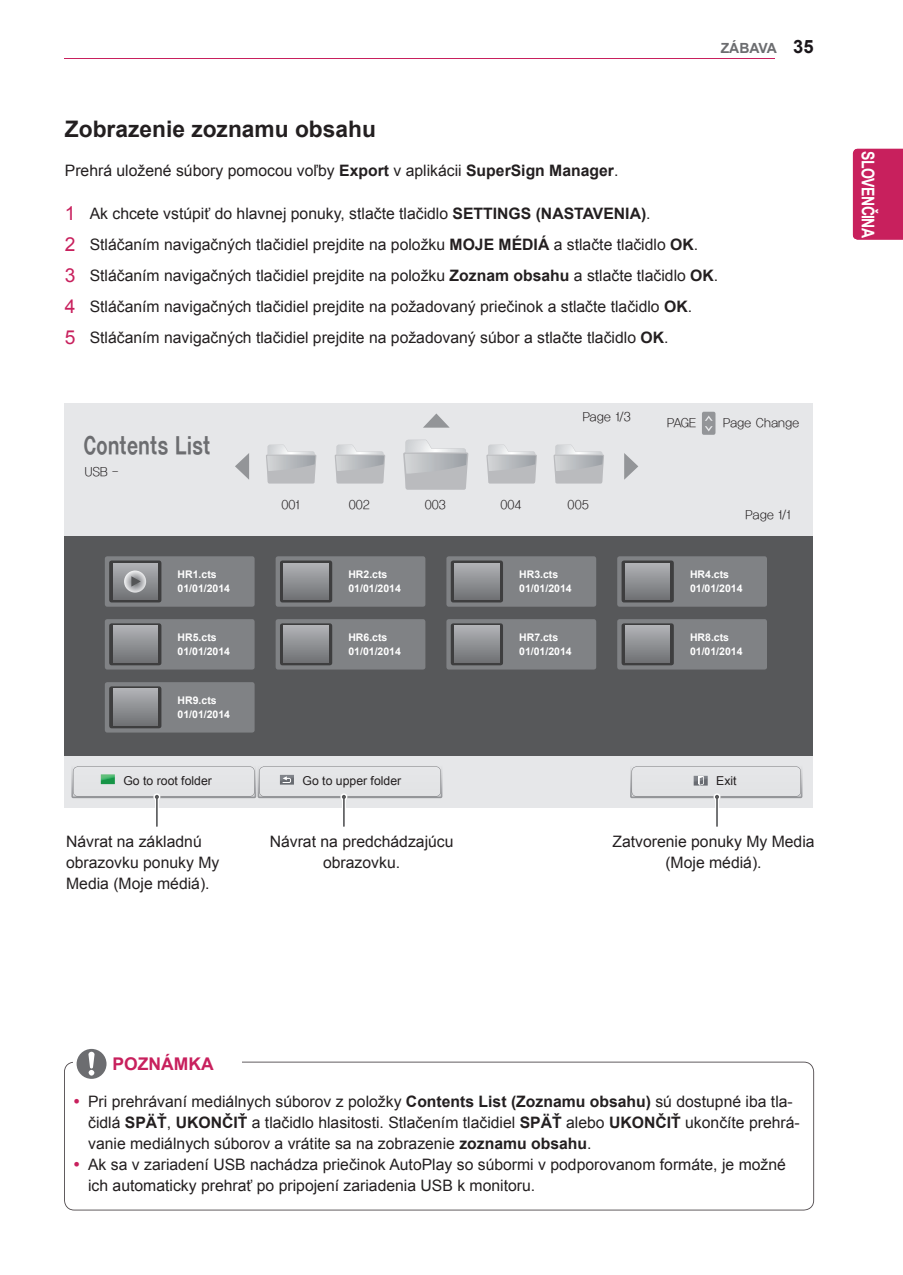
<style>
.page{position:relative;width:903px;height:1275px;background:#fff}
.page>*{position:absolute;margin:0;border:0;box-sizing:border-box;transform-origin:0 0}
.t1{font:24.5px "YDI Cstre M";letter-spacing:-.015em;color:#6c6d70;scale:.8 1}
.t2{font:700 22.75px "Arial";color:#231f20}
.t3{font:700 21px "Arial";color:#fff}
.t4{font:700 18.38px "Arial";color:#1a161a}
.t5{font:700 17.5px "Arial";letter-spacing:-.04em;color:#fff;scale:.8 1}
.t6{font:700 17.5px "Arial";color:#c8205d}
.t7{font:15.75px/21px "Arial";color:#231f20}
.t8{font:700 14px "Arial";color:#6c6d70}
.t9{font:12.25px "YDI Cstre UL";color:#231f20}
.t10{font:12.25px "Arial";color:#231f20}
.t11{font:700 10.5px/14px "Arial";color:#fff}
.s1{font-weight:700}
.s2{font-size:19.25px;color:#c8205d}
</style>
<div class="page">
<hr style="left:64px;top:58px;width:711px;height:1px;background:#c8205d">
<div style="left:853px;top:149px;width:50px;height:91px;background:#c8205d"></div>
<div style="left:64px;top:403px;width:748px;height:405px;background:#e6e7e9"></div>
<div style="left:64px;top:536px;width:748px;height:220px;background:#57585a"></div>
<svg style="left:403px;top:440px;width:65px;height:50px"></svg>
<svg style="left:335px;top:445px;width:50px;height:38px"></svg>
<svg style="left:266px;top:445px;width:50px;height:38px"></svg>
<svg style="left:486px;top:445px;width:51px;height:38px"></svg>
<svg style="left:553px;top:445px;width:51px;height:38px"></svg>
<svg style="left:423px;top:413px;width:27px;height:15px"></svg>
<svg style="left:624px;top:453px;width:14px;height:27px"></svg>
<svg style="left:235px;top:453px;width:14px;height:27px"></svg>
<div style="left:105px;top:556px;width:150px;height:51px;background:#808285;border-radius:2px"></div>
<div style="left:105px;top:619px;width:150px;height:51px;background:#808285;border-radius:2px"></div>
<div style="left:105px;top:682px;width:150px;height:51px;background:#808285;border-radius:2px"></div>
<div style="left:276px;top:556px;width:149px;height:51px;background:#808285;border-radius:2px"></div>
<div style="left:276px;top:619px;width:149px;height:51px;background:#808285;border-radius:2px"></div>
<div style="left:446px;top:556px;width:150px;height:51px;background:#808285;border-radius:2px"></div>
<div style="left:446px;top:619px;width:150px;height:51px;background:#808285;border-radius:2px"></div>
<div style="left:617px;top:556px;width:150px;height:51px;background:#808285;border-radius:2px"></div>
<div style="left:617px;top:619px;width:150px;height:51px;background:#808285;border-radius:2px"></div>
<hr style="left:155px;top:796px;width:4px;height:30px;background:#fff;border-radius:2px">
<hr style="left:156px;top:797px;width:2px;height:30px;background:#57585a">
<hr style="left:342px;top:796px;width:4px;height:30px;background:#fff;border-radius:2px">
<hr style="left:343px;top:797px;width:2px;height:30px;background:#57585a">
<svg style="left:71px;top:766px;width:371px;height:34px"></svg>
<hr style="left:715px;top:796px;width:4px;height:30px;background:#fff;border-radius:2px">
<hr style="left:716px;top:797px;width:2px;height:30px;background:#57585a">
<svg style="left:630px;top:766px;width:172px;height:34px"></svg>
<div style="left:109px;top:560px;width:52px;height:42px;background:#3e3e3f;border-radius:2px"></div>
<svg style="left:113px;top:563px;width:44px;height:37px"></svg>
<svg style="left:109px;top:623px;width:52px;height:42px"></svg>
<svg style="left:113px;top:626px;width:44px;height:37px"></svg>
<svg style="left:280px;top:560px;width:52px;height:42px"></svg>
<svg style="left:284px;top:563px;width:44px;height:37px"></svg>
<svg style="left:280px;top:623px;width:52px;height:42px"></svg>
<svg style="left:284px;top:626px;width:44px;height:37px"></svg>
<svg style="left:451px;top:560px;width:52px;height:42px"></svg>
<svg style="left:455px;top:563px;width:44px;height:37px"></svg>
<svg style="left:451px;top:623px;width:52px;height:42px"></svg>
<svg style="left:455px;top:626px;width:44px;height:37px"></svg>
<div style="left:621px;top:560px;width:53px;height:42px;background:#3e3e3f;border-radius:2px"></div>
<svg style="left:625px;top:563px;width:45px;height:37px;background:#8f9194"></svg>
<div style="left:621px;top:623px;width:53px;height:42px;background:#3e3e3f;border-radius:2px"></div>
<svg style="left:625px;top:626px;width:45px;height:37px;background:#8f9194"></svg>
<svg style="left:109px;top:686px;width:52px;height:42px"></svg>
<svg style="left:113px;top:689px;width:44px;height:37px"></svg>
<svg style="left:124px;top:571px;width:22px;height:22px"></svg>
<svg style="left:131px;top:576px;width:10px;height:11px"></svg>
<svg style="left:702px;top:412px;width:13px;height:23px"></svg>
<svg style="left:64px;top:1062px;width:750px;height:148px"></svg>
<div style="left:103px;top:1053px;width:139px;height:23px;background:#fff"></div>
<div style="left:73px;top:1049px;width:38px;height:30px;background:#fff"></div>
<svg style="left:77px;top:1049px;width:30px;height:30px"></svg>
<svg style="left:75px;top:1099px;width:4px;height:4px"></svg>
<svg style="left:75px;top:1161px;width:4px;height:5px"></svg>
<p class="t8" style="left:721px;top:39px;width:58px">ZÁBAVA</p>
<p class="t4" style="left:793px;top:34px;width:22px">35</p>
<h2 class="t2" style="left:65px;top:114px;width:312px">Zobrazenie zoznamu obsahu</h2>
<p class="t7" style="left:65px;top:160px;width:555px">Prehrá uložené súbory pomocou voľby <span class="s1">Export</span> v aplikácii <span class="s1">SuperSign Manager</span>.</p>
<p class="t7" style="left:65px;top:198px;width:655px;line-height:31px"><span class="s2">1</span> Ak chcete vstúpiť do hlavnej ponuky, stlačte tlačidlo <span class="s1">SETTINGS (NASTAVENIA)</span>.<br><span class="s2">2</span> Stláčaním navigačných tlačidiel prejdite na položku <span class="s1">MOJE MÉDIÁ</span> a stlačte tlačidlo <span class="s1">OK</span>.<br><span class="s2">3</span> Stláčaním navigačných tlačidiel prejdite na položku <span class="s1">Zoznam obsahu</span> a stlačte tlačidlo <span class="s1">OK</span>.<br><span class="s2">4</span> Stláčaním navigačných tlačidiel prejdite na požadovaný priečinok a stlačte tlačidlo <span class="s1">OK</span>.<br><span class="s2">5</span> Stláčaním navigačných tlačidiel prejdite na požadovaný súbor a stlačte tlačidlo <span class="s1">OK</span>.</p>
<h1 class="t1" style="left:83px;top:433px;width:161px">Contents List</h1>
<p class="t9" style="left:85px;top:465px;width:35px">USB -</p>
<p class="t11" style="left:178px;top:568px;width:54px">HR1.cts<br>01/01/2014</p>
<p class="t11" style="left:178px;top:631px;width:54px">HR5.cts<br>01/01/2014</p>
<p class="t11" style="left:178px;top:694px;width:54px">HR9.cts<br>01/01/2014</p>
<p class="t9" style="left:583px;top:411px;width:50px">Page 1/3</p>
<p class="t9" style="left:281px;top:499px;width:20px">001</p>
<p class="t9" style="left:349px;top:499px;width:23px">002</p>
<p class="t9" style="left:425px;top:499px;width:23px">003</p>
<p class="t9" style="left:500px;top:499px;width:23px">004</p>
<p class="t9" style="left:568px;top:499px;width:23px">005</p>
<p class="t11" style="left:348px;top:568px;width:54px">HR2.cts<br>01/01/2014</p>
<p class="t11" style="left:348px;top:631px;width:54px">HR6.cts<br>01/01/2014</p>
<p class="t11" style="left:519px;top:568px;width:54px">HR3.cts<br>01/01/2014</p>
<p class="t11" style="left:519px;top:631px;width:54px">HR7.cts<br>01/01/2014</p>
<p class="t9" style="left:667px;top:417px;width:31px">PAGE</p>
<p class="t9" style="left:723px;top:417px;width:78px">Page Change</p>
<p class="t9" style="left:745px;top:509px;width:47px">Page 1/1</p>
<p class="t11" style="left:690px;top:568px;width:54px">HR4.cts<br>01/01/2014</p>
<p class="t11" style="left:690px;top:631px;width:54px">HR8.cts<br>01/01/2014</p>
<p class="t10" style="left:123px;top:772px;width:90px">Go to root folder</p>
<p class="t10" style="left:303px;top:772px;width:100px">Go to upper folder</p>
<p class="t10" style="left:716px;top:772px;width:22px">Exit</p>
<p class="t7" style="left:66px;top:831px;width:155px">Návrat na základnú obrazovku ponuky My<br>Media (Moje médiá).</p>
<p class="t7" style="left:270px;top:831px;width:185px;text-align:center">Návrat na predchádzajúcu obrazovku.</p>
<p class="t7" style="left:612px;top:831px;width:204px;text-align:center">Zatvorenie ponuky My Media (Moje médiá).</p>
<p class="t5" style="left:879px;top:151px;width:110px;rotate:90deg">SLOVENČINA</p>
<h3 class="t3" style="left:884px;top:180px;width:31px;rotate:90deg">SK</h3>
<p class="t6" style="left:113px;top:1052px;width:103px">POZNÁMKA</p>
<p class="t7" style="left:88px;top:1091px;width:713px">Pri prehrávaní mediálnych súborov z položky <span class="s1">Contents List (Zoznamu obsahu)</span> sú dostupné iba tla&shy;čidlá <span class="s1">SPÄŤ</span>, <span class="s1">UKONČIŤ</span> a tlačidlo hlasitosti. Stlačením tlačidiel <span class="s1">SPÄŤ</span> alebo <span class="s1">UKONČIŤ</span> ukončíte prehrá&shy;vanie mediálnych súborov a vrátite sa na zobrazenie <span class="s1">zoznamu obsahu</span>.<br>Ak sa v zariadení USB nachádza priečinok AutoPlay so súbormi v podporovanom formáte, je možné ich automaticky prehrať po pripojení zariadenia USB k monitoru.</p>
</div>
